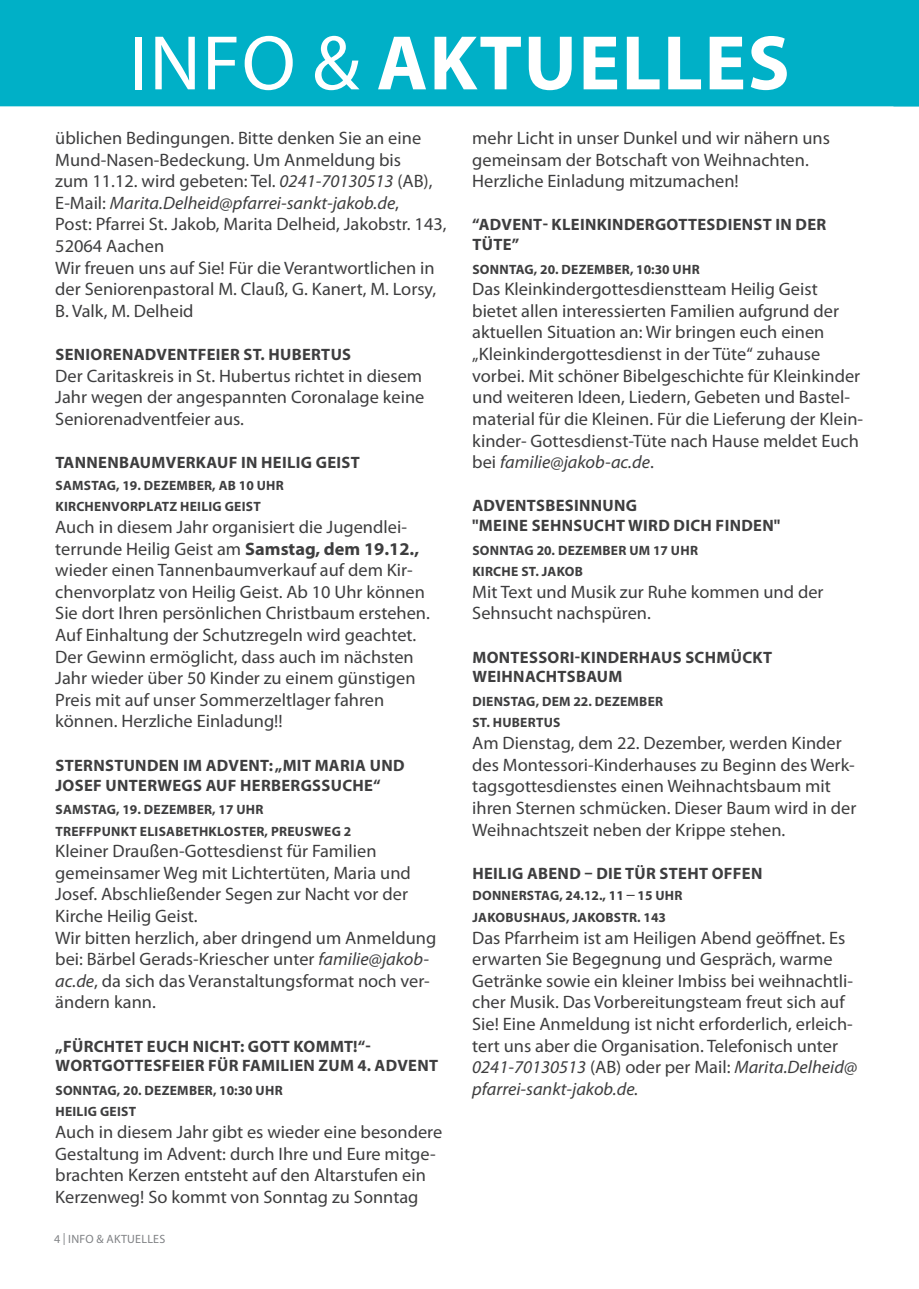
<style>
.page{position:relative;width:919px;height:1289px;background:#fff}
.page>*{position:absolute;margin:0;border:0;box-sizing:border-box;transform-origin:0 0}
.t1{font:700 78px "Myriad Pro";letter-spacing:.02em;color:#fff}
.Fließtext{font:18px/21.6px "Myriad Pro";color:#3e3e3f}
.Artikel_-_Thema{font:700 16.5px/19.8px "Myriad Pro";letter-spacing:.02em;color:#3e3e3f}
.Artikel_-_Datum_u_Or{font:700 13.5px "Myriad Pro";letter-spacing:.02em;color:#3e3e3f}
.t2{font:12px "Myriad Pro";letter-spacing:.02em;color:#808285}
.s1{font-weight:400}
.s2{font-style:italic}
.s3{font-weight:700}
.s4{font-weight:400;font-size:18px}
</style>
<div class="page">
<div style="left:0;top:0;width:918px;height:106px;background:#00b0c7"></div>
<h1 class="t1" style="left:129px;top:12px;width:662px"><span class="s1">INFO &amp;</span> AKTUELLES</h1>
<p class="Fließtext" style="left:55px;top:127px;width:393px">üblichen Bedingungen. Bitte denken Sie an eine Mund-Nasen-Bedeckung. Um Anmeldung bis<br>zum 11.12. wird gebeten: Tel. <span class="s2">0241-70130513</span> (AB), E-Mail: <span class="s2">Marita.Delheid@pfarrei-sankt-jakob.de</span>,<br>Post: Pfarrei St. Jakob, Marita Delheid, Jakobstr. 143, 52064 Aachen</p>
<p class="Fließtext" style="left:55px;top:256px;width:382px;text-align:justify">Wir freuen uns auf Sie! Für die Verantwortlichen in der Seniorenpastoral M. Clauß, G. Kanert, M. Lorsy, B. Valk, M. Delheid</p>
<p class="Artikel_-_Thema" style="left:55px;top:344px;width:297px">SENIORENADVENTFEIER ST. HUBERTUS</p>
<p class="Fließtext" style="left:55px;top:364px;width:370px;text-align:justify">Der Caritaskreis in St. Hubertus richtet in diesem Jahr wegen der angespannten Coronalage keine Seniorenadventfeier aus.</p>
<p class="Artikel_-_Thema" style="left:55px;top:452px;width:306px">TANNENBAUMVERKAUF IN HEILIG GEIST</p>
<p class="Artikel_-_Datum_u_Or" style="left:55px;top:476px;width:230px">SAMSTAG, 19. DEZEMBER, AB 10 UHR</p>
<p class="Artikel_-_Datum_u_Or" style="left:55px;top:498px;width:207px">KIRCHENVORPLATZ HEILIG GEIST</p>
<p class="Fließtext" style="left:55px;top:516px;width:376px">Auch in diesem Jahr organisiert die Jugendlei&shy;terrunde Heilig Geist am <span class="s3">Samstag, dem 19.12., </span>wieder einen Tannenbaumverkauf auf dem Kir&shy;chenvorplatz von Heilig Geist. Ab 10 Uhr können Sie dort Ihren persönlichen Christbaum erstehen.<br>Auf Einhaltung der Schutzregeln wird geachtet.<br>Der Gewinn ermöglicht, dass auch im nächsten Jahr wieder über 50 Kinder zu einem günstigen Preis mit auf unser Sommerzeltlager fahren können. Herzliche Einladung!!</p>
<p class="Artikel_-_Thema" style="left:55px;top:754px;width:350px">STERNSTUNDEN IM ADVENT: „MIT MARIA UND<br>JOSEF UNTERWEGS AUF HERBERGSSUCHE“</p>
<p class="Artikel_-_Datum_u_Or" style="left:55px;top:800px;width:209px">SAMSTAG, 19. DEZEMBER, 17 UHR</p>
<p class="Artikel_-_Datum_u_Or" style="left:55px;top:822px;width:297px">TREFFPUNKT ELISABETHKLOSTER, PREUSWEG 2</p>
<p class="Fließtext" style="left:55px;top:840px;width:323px">Kleiner Draußen-Gottesdienst für Familien</p>
<p class="Fließtext" style="left:55px;top:861px;width:357px">gemeinsamer Weg mit Lichtertüten, Maria und<br>Josef. Abschließender Segen zur Nacht vor der<br>Kirche Heilig Geist.</p>
<p class="Fließtext" style="left:55px;top:926px;width:382px">Wir bitten herzlich, aber dringend um Anmeldung bei: Bärbel Gerads-Kriescher unter <span class="s2">familie@jakob&shy;ac.de</span>, da sich das Veranstaltungsformat noch ver&shy;ändern kann.</p>
<p class="Artikel_-_Thema" style="left:55px;top:1035px;width:384px">„FÜRCHTET EUCH NICHT: GOTT KOMMT!“-<br>WORTGOTTESFEIER FÜR FAMILIEN ZUM 4. ADVENT</p>
<p class="Artikel_-_Datum_u_Or" style="left:55px;top:1081px;width:229px">SONNTAG, 20. DEZEMBER, 10:30 UHR</p>
<p class="Artikel_-_Datum_u_Or" style="left:55px;top:1103px;width:82px">HEILIG GEIST</p>
<p class="Fließtext" style="left:55px;top:1120px;width:388px">Auch in diesem Jahr gibt es wieder eine besondere Gestaltung im Advent: durch Ihre und Eure mitge&shy;brachten Kerzen entsteht auf den Altarstufen ein Kerzenweg! So kommt von Sonntag zu Sonntag</p>
<p class="t2" style="left:54px;top:1231px;width:113px">4 | INFO &amp; AKTUELLES</p>
<p class="Fließtext" style="left:472px;top:127px;width:359px">mehr Licht in unser Dunkel und wir nähern uns gemeinsam der Botschaft von Weihnachten.</p>
<p class="Fließtext" style="left:472px;top:170px;width:268px">Herzliche Einladung mitzumachen!</p>
<p class="Artikel_-_Thema" style="left:472px;top:214px;width:355px">“ADVENT- KLEINKINDERGOTTESDIENST IN DER<br>TÜTE”</p>
<p class="Artikel_-_Datum_u_Or" style="left:472px;top:260px;width:229px">SONNTAG, 20. DEZEMBER, 10:30 UHR</p>
<p class="Fließtext" style="left:472px;top:278px;width:392px">Das Kleinkindergottesdienstteam Heilig Geist bietet allen interessierten Familien aufgrund der aktuellen Situation an: Wir bringen euch einen „Kleinkindergottesdienst in der Tüte“ zuhause vorbei. Mit schöner Bibelgeschichte für Kleinkinder und weiteren Ideen, Liedern, Gebeten und Bastel&shy;material für die Kleinen. Für die Lieferung der Klein&shy;kinder- Gottesdienst-Tüte nach Hause meldet Euch bei <span class="s2">familie@jakob-ac.de</span>.</p>
<p class="Artikel_-_Thema" style="left:472px;top:495px;width:310px">ADVENTSBESINNUNG<br>"MEINE SEHNSUCHT WIRD DICH FINDEN"</p>
<p class="Artikel_-_Datum_u_Or" style="left:472px;top:541px;width:227px">SONNTAG 20. DEZEMBER UM 17 UHR</p>
<p class="Artikel_-_Datum_u_Or" style="left:472px;top:563px;width:112px">KIRCHE ST. JAKOB</p>
<p class="Fließtext" style="left:472px;top:580px;width:353px">Mit Text und Musik zur Ruhe kommen und der<br>Sehnsucht nachspüren.</p>
<p class="Artikel_-_Thema" style="left:472px;top:646px;width:301px">MONTESSORI-KINDERHAUS SCHMÜCKT<br>WEIHNACHTSBAUM</p>
<p class="Artikel_-_Datum_u_Or" style="left:472px;top:692px;width:192px">DIENSTAG, DEM 22. DEZEMBER</p>
<p class="Artikel_-_Datum_u_Or" style="left:472px;top:714px;width:90px">ST. HUBERTUS</p>
<p class="Fließtext" style="left:472px;top:732px;width:385px">Am Dienstag, dem 22. Dezember, werden Kinder des Montessori-Kinderhauses zu Beginn des Werk&shy;tagsgottesdienstes einen Weihnachtsbaum mit ihren Sternen schmücken. Dieser Baum wird in der Weihnachtszeit neben der Krippe stehen.</p>
<p class="Artikel_-_Thema" style="left:472px;top:862px;width:291px">HEILIG ABEND – DIE TÜR STEHT OFFEN</p>
<p class="Artikel_-_Datum_u_Or" style="left:472px;top:887px;width:212px">DONNERSTAG, 24.12., 11 <span class="s4">–</span> 15 UHR</p>
<p class="Artikel_-_Datum_u_Or" style="left:472px;top:908px;width:195px">JAKOBUSHAUS, JAKOBSTR. 143</p>
<p class="Fließtext" style="left:472px;top:926px;width:386px">Das Pfarrheim ist am Heiligen Abend geöffnet. Es erwarten Sie Begegnung und Gespräch, warme Getränke sowie ein kleiner Imbiss bei weihnachtli&shy;cher Musik. Das Vorbereitungsteam freut sich auf Sie! Eine Anmeldung ist nicht erforderlich, erleich&shy;tert uns aber die Organisation. Telefonisch unter <span class="s2">0241-70130513</span> (AB) oder per Mail: <span class="s2">Marita.Delheid@ pfarrei-sankt-jakob.de.</span></p>
</div>
